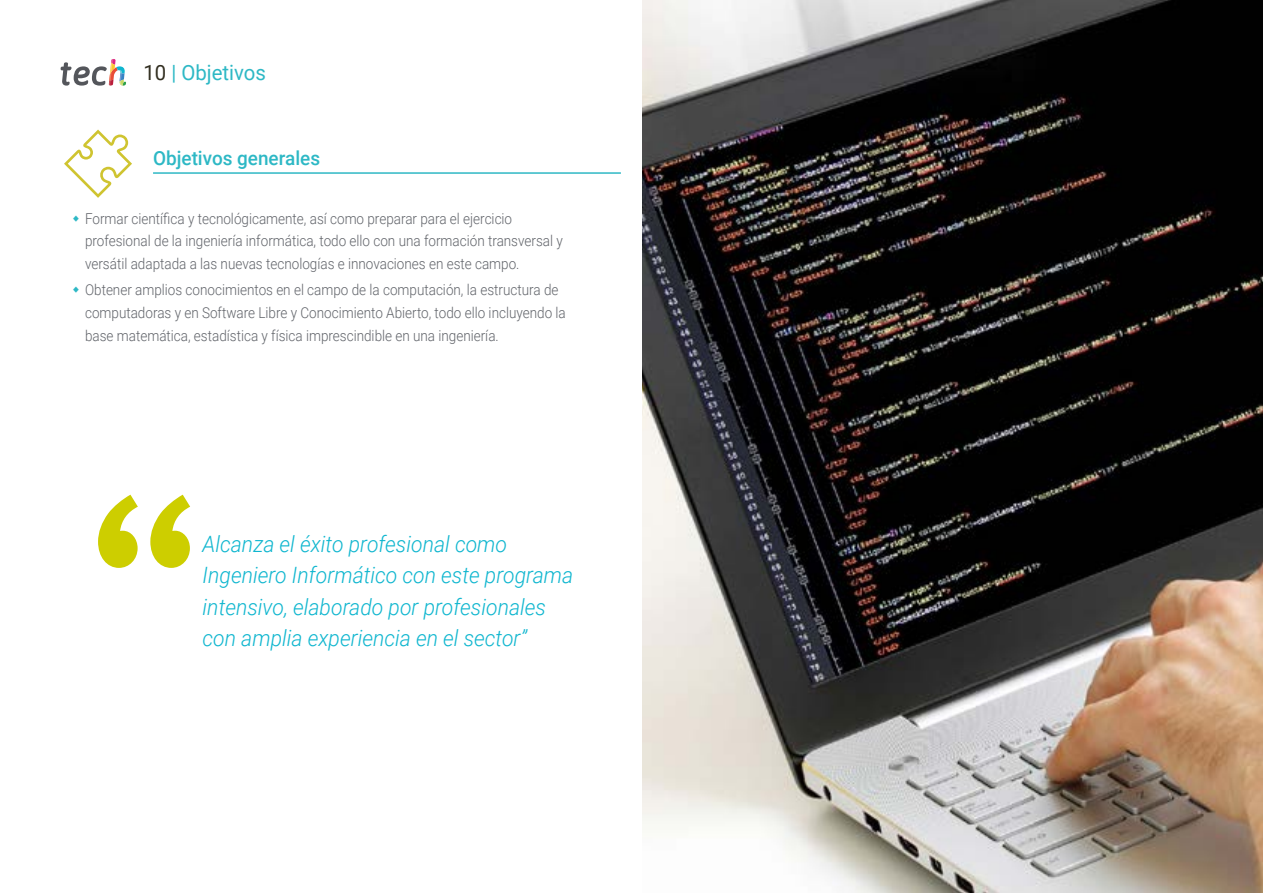
<style>
.page{position:relative;width:1263px;height:893px;background:#fff}
.page>*{position:absolute;margin:0;border:0;box-sizing:border-box;transform-origin:0 0}
.t1{font:italic 300 22.5px/31.5px "Roboto";color:#0fb6cf;scale:.94 1}
.t2{font:21px "Roboto";color:#2db8c5}
.t3{font:500 19.5px "Roboto";color:#2db8c5}
.t4{font:300 15px/22.5px "Roboto";color:#61646a;scale:.9 1}
.s1{color:#312e20}
</style>
<div class="page">
<hr style="left:153px;top:173px;width:468px;height:1px;background:#2db8c5">
<svg style="left:64px;top:130px;width:68px;height:68px"></svg>
<img style="left:642px;top:0;width:621px;height:893px">
<svg style="left:61px;top:59px;width:65px;height:27px"></svg>
<svg style="left:98px;top:495px;width:92px;height:73px"></svg>
<h2 class="t2" style="left:144px;top:57px;width:124px"><span class="s1">10</span> | Objetivos</h2>
<h3 class="t3" style="left:153px;top:144px;width:169px">Objetivos generales</h3>
<p class="t4" style="left:85px;top:207px;width:532px">Formar científica y tecnológicamente, así como preparar para el ejercicio profesional de la ingeniería informática, todo ello con una formación transversal y versátil adaptada a las nuevas tecnologías e innovaciones en este campo.</p>
<p class="t4" style="left:85px;top:278px;width:536px">Obtener amplios conocimientos en el campo de la computación, la estructura de computadoras y en Software Libre y Conocimiento Abierto, todo ello incluyendo la base matemática, estadística y física imprescindible en una ingeniería.</p>
<h1 class="t1" style="left:203px;top:527px;width:396px">Alcanza el éxito profesional como Ingeniero Informático con este programa intensivo, elaborado por profesionales con amplia experiencia en el sector”</h1>
</div>
